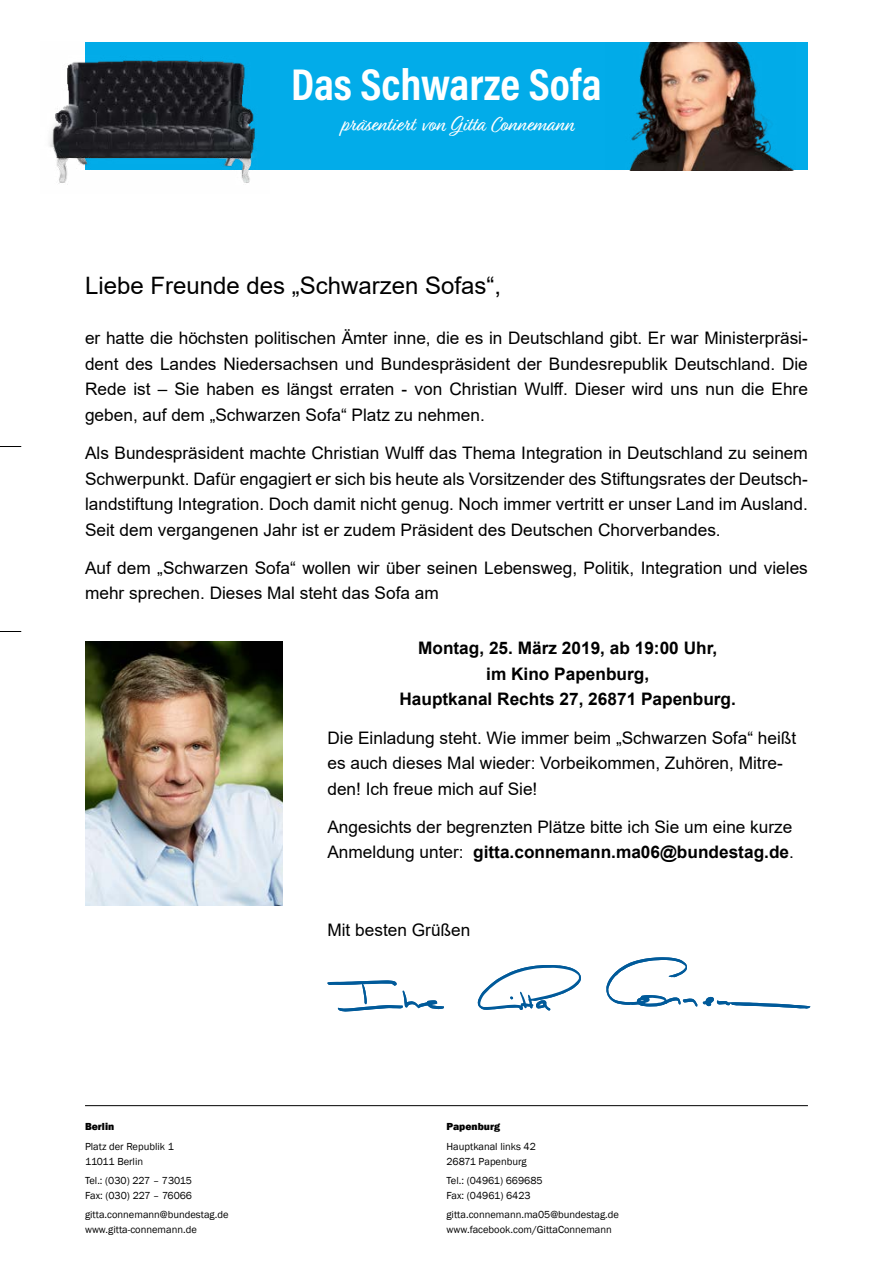
<style>
.page{position:relative;width:893px;height:1263px;background:#fff}
.page>*{position:absolute;margin:0;border:0;box-sizing:border-box;transform-origin:0 0}
.t1{font:700 45px "Acumin Pro Cond";color:#fff}
.t2{font:24px "Arial";color:#000}
.t3{font:21px "Relation Two";color:#fff}
.t4{font:17.25px/25.5px "Arial";color:#000}
.t5{font:700 17.25px/25.5px "Arial";color:#000;text-align:center}
.t6{font:10.5px/15px "Franklin Gothic";color:#000}
.t7{font:800 10.5px "Franklin Gothic";color:#000}
.s1{font-weight:700}
</style>
<div class="page">
<div style="left:85px;top:43px;width:723px;height:127px;background:#02ace9"></div>
<hr style="left:85px;top:1105px;width:723px;height:1px;background:#000">
<img style="left:49px;top:42px;width:220px;height:143px">
<img style="left:630px;top:43px;width:164px;height:127px">
<svg style="left:0;top:446px;width:21px;height:1px"></svg>
<svg style="left:0;top:631px;width:21px;height:1px"></svg>
<img style="left:85px;top:642px;width:198px;height:263px">
<svg style="left:327px;top:957px;width:483px;height:54px"></svg>
<h1 class="t1" style="left:291px;top:54px;width:312px">Das Schwarze Sofa</h1>
<p class="t3" style="left:340px;top:111px;width:235px">präsentiert von Gitta Connemann</p>
<h2 class="t2" style="left:85px;top:269px;width:418px">Liebe Freunde des „Schwarzen Sofas“,</h2>
<p class="t4" style="left:85px;top:325px;width:724px;text-align:justify">er hatte die höchsten politischen Ämter inne, die es in Deutschland gibt. Er war Ministerpräsi&shy;dent des Landes Niedersachsen und Bundespräsident der Bundesrepublik Deutschland. Die Rede ist – Sie haben es längst erraten - von Christian Wulff. Dieser wird uns nun die Ehre geben, auf dem „Schwarzen Sofa“ Platz zu nehmen.</p>
<p class="t4" style="left:85px;top:440px;width:724px;text-align:justify">Als Bundespräsident machte Christian Wulff das Thema Integration in Deutschland zu seinem Schwerpunkt. Dafür engagiert er sich bis heute als Vorsitzender des Stiftungsrates der Deutsch&shy;landstiftung Integration. Doch damit nicht genug. Noch immer vertritt er unser Land im Ausland.<br>Seit dem vergangenen Jahr ist er zudem Präsident des Deutschen Chorverbandes.</p>
<p class="t4" style="left:85px;top:555px;width:724px">Auf dem „Schwarzen Sofa“ wollen wir über seinen Lebensweg, Politik, Integration und vieles mehr sprechen. Dieses Mal steht das Sofa am</p>
<p class="t5" style="left:399px;top:636px;width:338px">Montag, 25. März 2019, ab 19:00 Uhr,<br>im Kino Papenburg,<br>Hauptkanal Rechts 27, 26871 Papenburg.</p>
<p class="t4" style="left:327px;top:725px;width:470px">Die Einladung steht. Wie immer beim „Schwarzen Sofa“ heißt es auch dieses Mal wieder: Vorbeikommen, Zuhören, Mitre&shy;den! Ich freue mich auf Sie!</p>
<p class="t4" style="left:327px;top:814px;width:468px">Angesichts der begrenzten Plätze bitte ich Sie um eine kurze<br>Anmeldung unter: <span class="s1">gitta.connemann.ma06@bundestag.de</span>.</p>
<p class="t7" style="left:85px;top:1120px;width:31px">Berlin</p>
<p class="t6" style="left:85px;top:1139px;width:90px">Platz der Republik 1<br>11011 Berlin</p>
<p class="t6" style="left:85px;top:1173px;width:109px">Tel.: (030) 227 – 73015<br>Fax: (030) 227 – 76066</p>
<p class="t6" style="left:85px;top:1207px;width:145px">gitta.connemann@bundestag.de www.gitta-connemann.de</p>
<p class="t4" style="left:327px;top:917px;width:144px">Mit besten Grüßen</p>
<p class="t7" style="left:446px;top:1120px;width:55px">Papenburg</p>
<p class="t6" style="left:446px;top:1139px;width:91px">Hauptkanal links 42<br>26871 Papenburg</p>
<p class="t6" style="left:446px;top:1173px;width:98px">Tel.: (04961) 669685<br>Fax: (04961) 6423</p>
<p class="t6" style="left:446px;top:1207px;width:174px">gitta.connemann.ma05@bundestag.de www.facebook.com/GittaConnemann</p>
</div>
